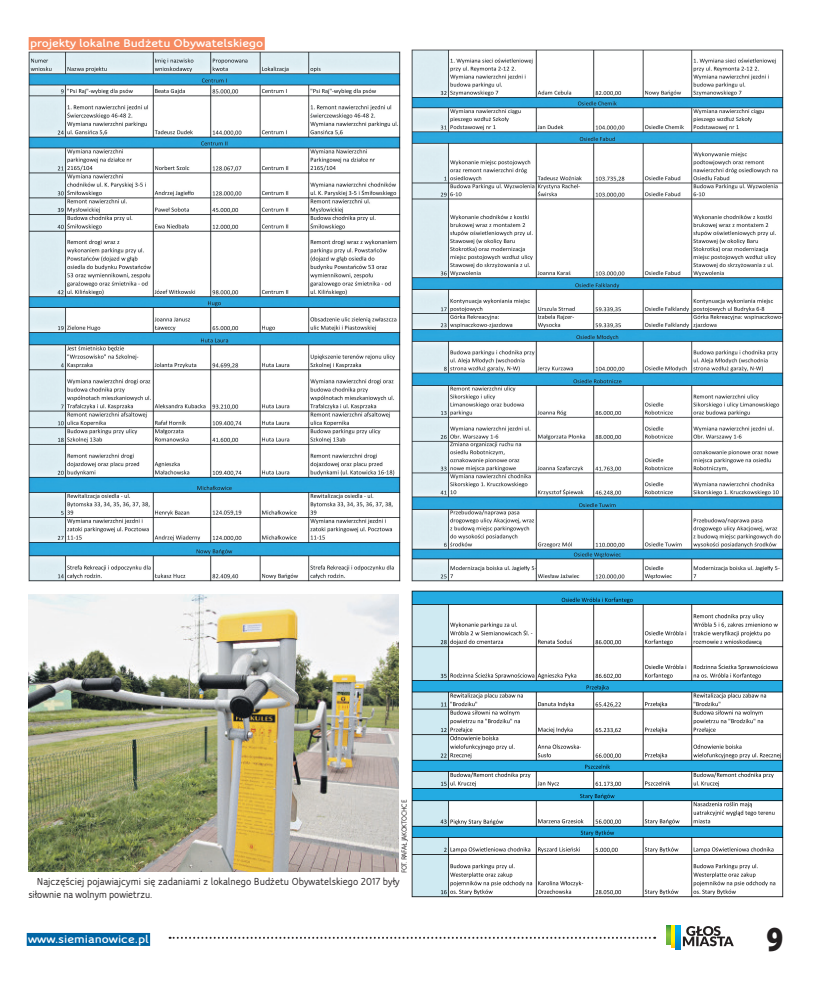
<style>
.page{position:relative;width:820px;height:993px;background:#fff}
.page>*{position:absolute;margin:0;border:0;box-sizing:border-box;transform-origin:0 0}
.t1{font:900 35.3px "Myriad Pro";color:#231f20;scale:.83 1}
.t2{font:800 12px "Bloom Speak OT";color:#fff;scale:1.2 1}
.t3{font:700 11px/13.2px "Bloom Speak OT";letter-spacing:.005em;color:#231f20}
.t4{font:700 8px "Bloom Speak OT";letter-spacing:-.045em;color:#231f20;scale:.95 1}
</style>
<div class="page">
<div style="left:27px;top:932px;width:123px;height:13px;background:#0166a5"></div>
<svg style="left:169px;top:936px;width:486px;height:2px"></svg>
<svg style="left:666px;top:925px;width:4px;height:19px"></svg>
<svg style="left:670px;top:925px;width:5px;height:22px"></svg>
<svg style="left:675px;top:925px;width:5px;height:24px"></svg>
<svg style="left:682px;top:926px;width:51px;height:19px"></svg>
<img style="left:28px;top:51px;width:372px;height:530px">
<img style="left:411px;top:50px;width:371px;height:531px">
<img style="left:411px;top:590px;width:371px;height:306px">
<img style="left:28px;top:594px;width:370px;height:277px">
<div style="left:29px;top:37px;width:236px;height:13px;background:#f68b61"></div>
<p class="t2" style="left:30px;top:36px;width:196px">projekty lokalne Budżetu Obywatelskiego</p>
<p class="t4" style="left:399px;top:872px;width:79px;rotate:-90deg">FOT. RAFAŁ JAKOKTOCHCE</p>
<p class="t3" style="left:28px;top:874px;width:373px;text-indent:9px">Najczęściej pojawiajcymi się zadaniami z lokalnego Budżetu Obywatelskiego 2017 były siłownie na wolnym powietrzu.</p>
<p class="t2" style="left:28px;top:931px;width:102px">www.siemianowice.pl</p>
<h1 class="t1" style="left:766px;top:915px;width:22px">9</h1>
</div>
